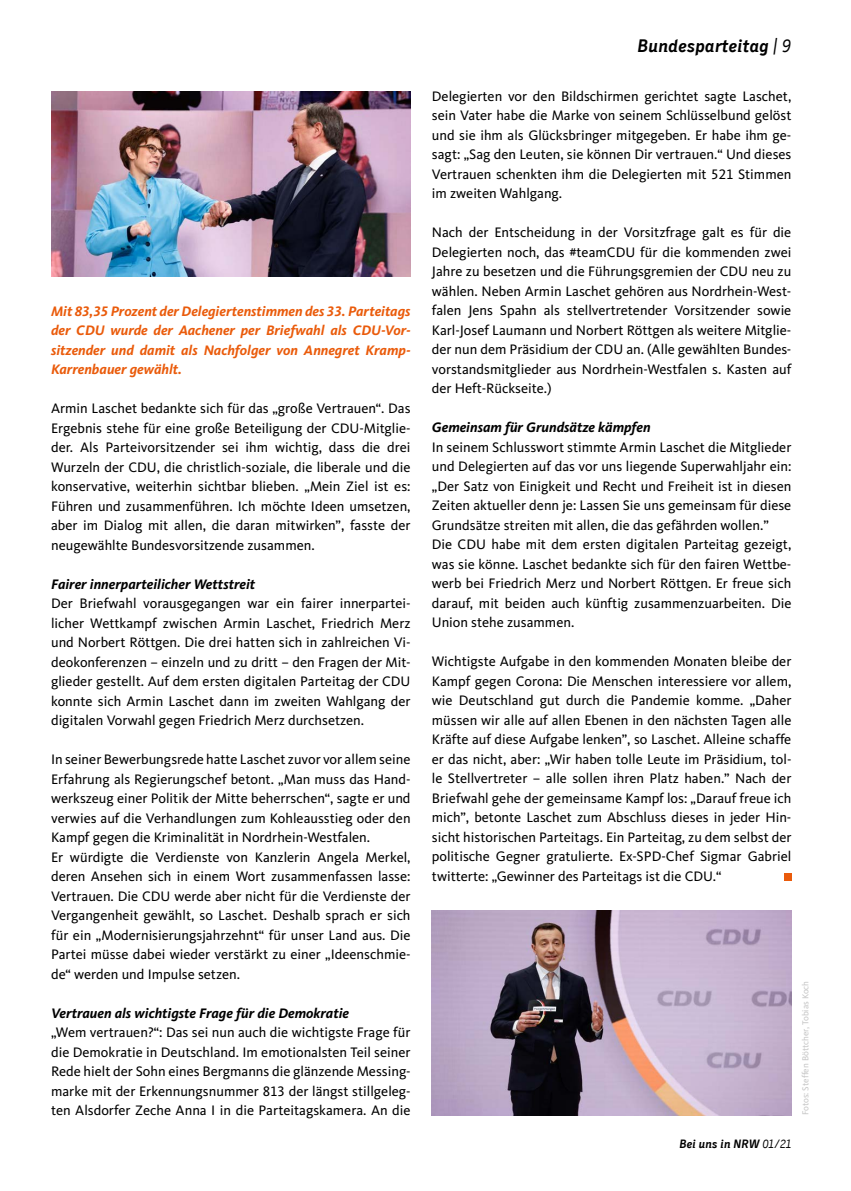
<style>
.page{position:relative;width:851px;height:1191px;background:#fff}
.page>*{position:absolute;margin:0;border:0;box-sizing:border-box;transform-origin:0 0}
.t1{font:italic 700 18px "CDU Skopex";color:#000}
.t2{font:14.25px/19.5px "CDU Kievit Tab";color:#000;text-align:justify}
.t3{font:italic 700 14.25px/19.5px "CDU Kievit Tab";color:#ea5b0b;text-align:justify}
.t4{font:italic 700 14.25px "CDU Kievit Tab";color:#000}
.t5{font:italic 700 12px "CDU Skopex";color:#000}
.t6{font:9px "CDU Kievit Tab";color:#c6c6c6}
.s1{font-weight:400}
</style>
<div class="page">
<div style="left:784px;top:873px;width:7px;height:7px;background:#ea5b0b"></div>
<img style="left:51px;top:91px;width:359px;height:186px">
<img style="left:432px;top:910px;width:359px;height:205px">
<p class="t3" style="left:51px;top:301px;width:361px">Mit 83,35 Prozent der Delegiertenstimmen des 33. Parteitags der CDU wurde der Aachener per Briefwahl als CDU-Vor&shy;sitzender und damit als Nachfolger von Annegret Kramp-Karrenbauer gewählt.</p>
<p class="t2" style="left:51px;top:399px;width:361px">Armin Laschet bedankte sich für das „große Vertrauen“. Das Ergebnis stehe für eine große Beteiligung der CDU-Mitglie&shy;der. Als Parteivorsitzender sei ihm wichtig, dass die drei Wurzeln der CDU, die christlich-soziale, die liberale und die konservative, weiterhin sichtbar blieben. „Mein Ziel ist es:<br>Führen und zusammenführen. Ich möchte Ideen umsetzen, aber im Dialog mit allen, die daran mitwirken”, fasste der neugewählte Bundesvorsitzende zusammen.</p>
<p class="t4" style="left:51px;top:575px;width:205px">Fairer innerparteilicher Wettstreit</p>
<p class="t2" style="left:51px;top:594px;width:361px">Der Briefwahl vorausgegangen war ein fairer innerpartei&shy;licher Wettkampf zwischen Armin Laschet, Friedrich Merz und Norbert Röttgen. Die drei hatten sich in zahlreichen Vi&shy;deokonferenzen – einzeln und zu dritt – den Fragen der Mit&shy;glieder gestellt. Auf dem ersten digitalen Parteitag der CDU konnte sich Armin Laschet dann im zweiten Wahlgang der digitalen Vorwahl gegen Friedrich Merz durchsetzen.</p>
<p class="t2" style="left:51px;top:750px;width:361px;text-align:left">In seiner Bewerbungsrede hatte Laschet zuvor vor allem seine Erfahrung als Regierungschef betont. „Man muss das Hand&shy;werkszeug einer Politik der Mitte beherrschen“, sagte er und verwies auf die Verhandlungen zum Kohleausstieg oder den Kampf gegen die Kriminalität in Nordrhein-Westfalen.<br>Er würdigte die Verdienste von Kanzlerin Angela Merkel, deren Ansehen sich in einem Wort zusammenfassen lasse:<br>Vertrauen. Die CDU werde aber nicht für die Verdienste der Vergangenheit gewählt, so Laschet. Deshalb sprach er sich für ein „Modernisierungsjahrzehnt“ für unser Land aus. Die Partei müsse dabei wieder verstärkt zu einer „Ideenschmie&shy;de“ werden und Impulse setzen.</p>
<p class="t4" style="left:51px;top:1004px;width:299px">Vertrauen als wichtigste Frage für die Demokratie</p>
<p class="t2" style="left:51px;top:1022px;width:361px">„Wem vertrauen?“: Das sei nun auch die wichtigste Frage für die Demokratie in Deutschland. Im emotionalsten Teil seiner Rede hielt der Sohn eines Bergmanns die glänzende Messing&shy;marke mit der Erkennungsnummer 813 der längst stillgeleg&shy;ten Alsdorfer Zeche Anna I in die Parteitagskamera. An die</p>
<p class="t1" style="left:637px;top:35px;width:155px">Bundesparteitag <span class="s1">| 9</span></p>
<p class="t2" style="left:432px;top:86px;width:361px">Delegierten vor den Bildschirmen gerichtet sagte Laschet, sein Vater habe die Marke von seinem Schlüsselbund gelöst und sie ihm als Glücksbringer mitgegeben. Er habe ihm ge&shy;sagt: „Sag den Leuten, sie können Dir vertrauen.“ Und dieses Vertrauen schenkten ihm die Delegierten mit 521 Stimmen im zweiten Wahlgang.</p>
<p class="t2" style="left:432px;top:223px;width:361px">Nach der Entscheidung in der Vorsitzfrage galt es für die Delegierten noch, das #teamCDU für die kommenden zwei Jahre zu besetzen und die Führungsgremien der CDU neu zu wählen. Neben Armin Laschet gehören aus Nordrhein-West&shy;falen Jens Spahn als stellvertretender Vorsitzender sowie Karl-Josef Laumann und Norbert Röttgen als weitere Mitglie&shy;der nun dem Präsidium der CDU an. (Alle gewählten Bundes&shy;vorstandsmitglieder aus Nordrhein-Westfalen s. Kasten auf der Heft-Rückseite.)</p>
<p class="t4" style="left:432px;top:419px;width:220px">Gemeinsam für Grundsätze kämpfen</p>
<p class="t2" style="left:432px;top:437px;width:361px;text-align:left">In seinem Schlusswort stimmte Armin Laschet die Mitglieder und Delegierten auf das vor uns liegende Superwahljahr ein: „Der Satz von Einigkeit und Recht und Freiheit ist in diesen Zeiten aktueller denn je: Lassen Sie uns gemeinsam für diese Grundsätze streiten mit allen, die das gefährden wollen.” Die CDU habe mit dem ersten digitalen Parteitag gezeigt, was sie könne. Laschet bedankte sich für den fairen Wettbe&shy;werb bei Friedrich Merz und Norbert Röttgen. Er freue sich darauf, mit beiden auch künftig zusammenzuarbeiten. Die Union stehe zusammen.</p>
<p class="t2" style="left:432px;top:652px;width:361px">Wichtigste Aufgabe in den kommenden Monaten bleibe der Kampf gegen Corona: Die Menschen interessiere vor allem, wie Deutschland gut durch die Pandemie komme. „Daher müssen wir alle auf allen Ebenen in den nächsten Tagen alle Kräfte auf diese Aufgabe lenken”, so Laschet. Alleine schaffe er das nicht, aber: „Wir haben tolle Leute im Präsidium, tol&shy;le Stellvertreter – alle sollen ihren Platz haben.” Nach der Briefwahl gehe der gemeinsame Kampf los: „Darauf freue ich mich”, betonte Laschet zum Abschluss dieses in jeder Hin&shy;sicht historischen Parteitags. Ein Parteitag, zu dem selbst der politische Gegner gratulierte. Ex-SPD-Chef Sigmar Gabriel twitterte: „Gewinner des Parteitags ist die CDU.“</p>
<p class="t5" style="left:679px;top:1137px;width:113px">Bei uns in NRW <span class="s1">01/21</span></p>
<p class="t6" style="left:800px;top:1115px;width:136px;rotate:-90deg">Fotos: Steffen Böttcher, Tobias Koch</p>
</div>
